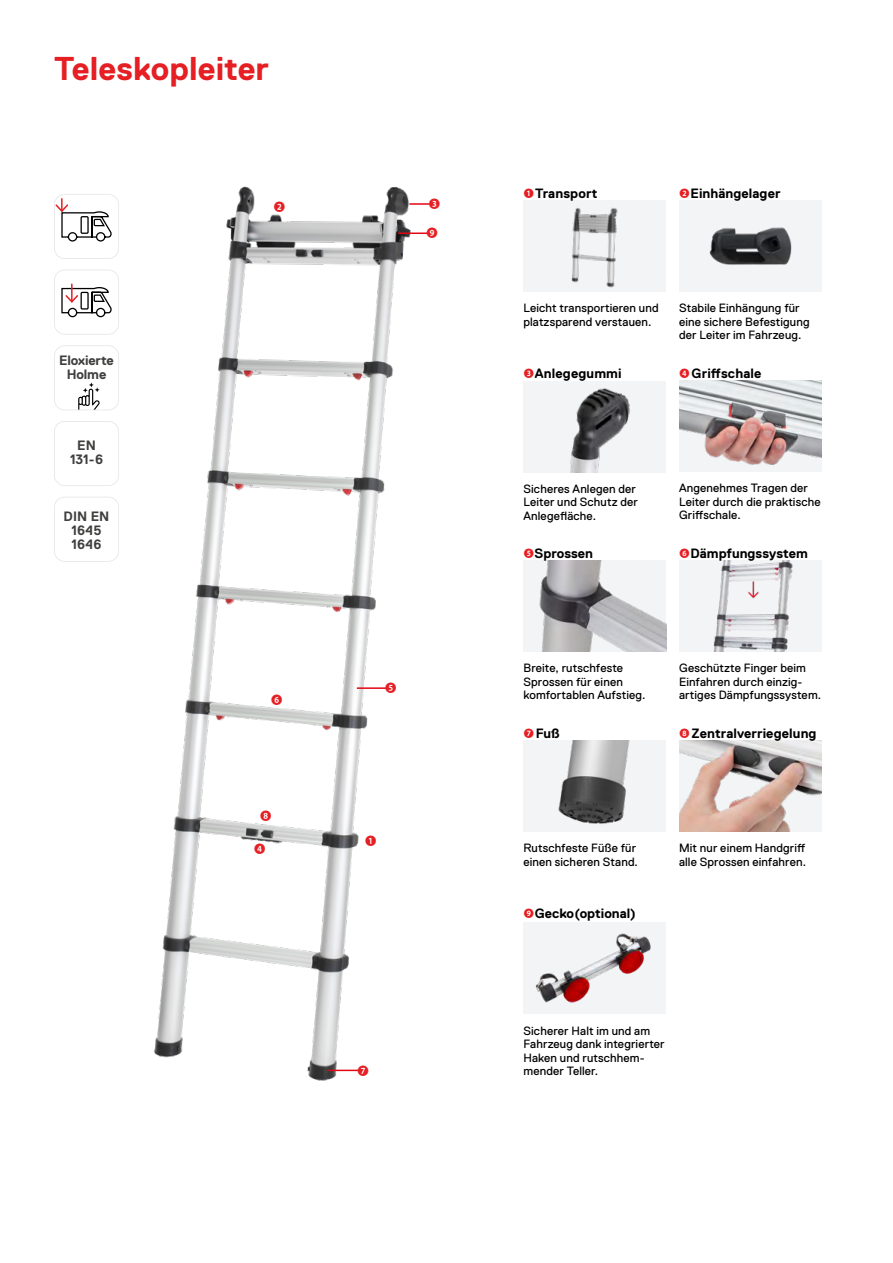
<style>
.page{position:relative;width:893px;height:1263px;background:#fff}
.page>*{position:absolute;margin:0;border:0;box-sizing:border-box;transform-origin:0 0}
.t1{font:700 33px "Replica Pro";letter-spacing:.005em;color:#e51f23}
.t2{font:15px "Clumbers 04";color:#e51f23}
.t3{font:700 13.5px "Replica Pro";letter-spacing:.005em;color:#000}
.t4{font:700 13.5px/14.1px "Replica Pro";letter-spacing:-.005em;color:#3f3f3e;text-align:center}
.t5{font:12px/13.5px "Replica Pro";letter-spacing:.01em;color:#000}
.s1{font-family:"Clumbers 04";font-weight:400;color:#e51f23}
</style>
<div class="page">
<div style="left:679px;top:200px;width:143px;height:92px;background:#f3f4f6"></div>
<img style="left:709px;top:227px;width:83px;height:38px">
<div style="left:523px;top:200px;width:143px;height:92px;background:#f3f4f6"></div>
<img style="left:571px;top:208px;width:47px;height:80px">
<img style="left:523px;top:923px;width:143px;height:91px">
<img style="left:523px;top:560px;width:143px;height:92px">
<img style="left:523px;top:381px;width:143px;height:91px">
<img style="left:679px;top:560px;width:143px;height:92px">
<img style="left:523px;top:740px;width:143px;height:92px">
<img style="left:679px;top:740px;width:143px;height:92px">
<img style="left:679px;top:380px;width:143px;height:92px">
<svg style="left:54px;top:421px;width:65px;height:65px"></svg>
<svg style="left:54px;top:497px;width:65px;height:65px"></svg>
<svg style="left:54px;top:270px;width:65px;height:65px"></svg>
<svg style="left:54px;top:194px;width:65px;height:65px"></svg>
<img style="left:153px;top:186px;width:258px;height:895px">
<hr style="left:398px;top:232px;width:31px;height:2px;background:#e30613">
<hr style="left:328px;top:1070px;width:31px;height:1px;background:#e30613">
<hr style="left:357px;top:687px;width:30px;height:2px;background:#e30613">
<hr style="left:409px;top:203px;width:21px;height:2px;background:#e30613">
<svg style="left:54px;top:345px;width:65px;height:65px"></svg>
<h1 class="t1" style="left:54px;top:50px;width:217px">Teleskopleiter</h1>
<p class="t4" style="left:59px;top:353px;width:56px">Eloxierte<br>Holme</p>
<p class="t4" style="left:70px;top:439px;width:35px">EN<br>131-6</p>
<p class="t4" style="left:64px;top:509px;width:47px">DIN EN<br>1645<br>1646</p>
<p class="t2" style="left:273px;top:198px;width:13px">B</p>
<p class="t2" style="left:271px;top:691px;width:13px">F</p>
<p class="t2" style="left:260px;top:807px;width:13px">H</p>
<p class="t2" style="left:254px;top:840px;width:13px">D</p>
<p class="t2" style="left:429px;top:195px;width:13px">C</p>
<p class="t2" style="left:426px;top:224px;width:13px">I</p>
<p class="t2" style="left:385px;top:679px;width:13px">E</p>
<p class="t2" style="left:365px;top:832px;width:13px">A</p>
<p class="t2" style="left:357px;top:1062px;width:13px">G</p>
<p class="t3" style="left:523px;top:186px;width:76px"><span class="s1">A</span> Transport</p>
<p class="t3" style="left:679px;top:186px;width:103px"><span class="s1">B</span> Einhängelager</p>
<p class="t5" style="left:523px;top:301px;width:137px">Leicht transportieren und platzsparend verstauen.</p>
<p class="t5" style="left:679px;top:301px;width:132px">Stabile Einhängung für eine sichere Befestigung der Leiter im Fahrzeug.</p>
<p class="t3" style="left:523px;top:366px;width:100px"><span class="s1">C</span> Anlegegummi</p>
<p class="t3" style="left:679px;top:366px;width:84px"><span class="s1">D</span> Griffschale</p>
<p class="t5" style="left:523px;top:482px;width:116px">Sicheres Anlegen der<br>Leiter und Schutz der<br>Anlegefläche.</p>
<p class="t3" style="left:523px;top:546px;width:71px"><span class="s1">E</span> Sprossen</p>
<p class="t5" style="left:679px;top:481px;width:143px">Angenehmes Tragen der<br>Leiter durch die praktische<br>Griffschale.</p>
<p class="t3" style="left:679px;top:546px;width:130px"><span class="s1">F</span> Dämpfungssystem</p>
<p class="t5" style="left:523px;top:661px;width:124px">Breite, rutschfeste<br>Sprossen für einen komfortablen Aufstieg.</p>
<p class="t5" style="left:679px;top:661px;width:144px">Geschützte Finger beim<br>Einfahren durch einzig&shy;artiges Dämpfungssystem.</p>
<p class="t3" style="left:523px;top:726px;width:38px"><span class="s1">G</span> Fuß</p>
<p class="t3" style="left:679px;top:726px;width:139px"><span class="s1">H</span> Zentralverriegelung</p>
<p class="t5" style="left:523px;top:841px;width:116px">Rutschfeste Füße für einen sicheren Stand.</p>
<p class="t3" style="left:523px;top:906px;width:114px"><span class="s1">I</span> Gecko (optional)</p>
<p class="t5" style="left:679px;top:841px;width:128px">Mit nur einem Handgriff alle Sprossen einfahren.</p>
<p class="t5" style="left:523px;top:1024px;width:143px">Sicherer Halt im und am<br>Fahrzeug dank integrierter<br>Haken und rutschhem&shy;mender Teller.</p>
</div>
